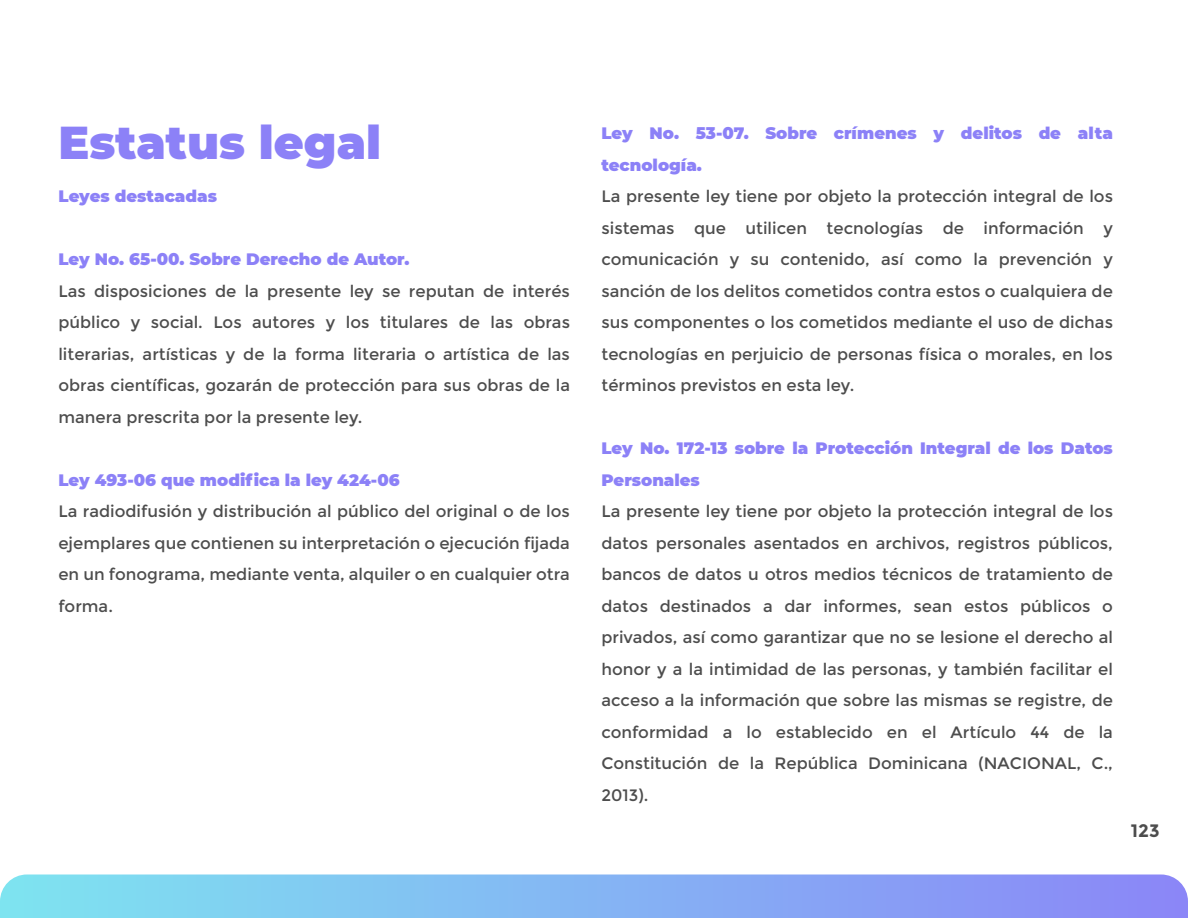
<style>
.page{position:relative;width:1188px;height:918px;background:#fff}
.page>*{position:absolute;margin:0;border:0;box-sizing:border-box;transform-origin:0 0}
.t1{font:900 46.05px "Montserrat";color:#8c81f7}
.t2{font:700 18px "Montserrat";color:#4d4d4d}
.t3{font:16.5px/31.5px "Montserrat";color:#4d4d4d;text-align:justify}
.t4{font:900 16.5px/31.5px "Montserrat";color:#8c81f7}
</style>
<div class="page">
<svg style="left:0;top:874px;width:1188px;height:44px;background:#86b6f3"></svg>
<h1 class="t1" style="left:58px;top:108px;width:324px">Estatus legal</h1>
<p class="t4" style="left:58px;top:180px;width:160px">Leyes destacadas</p>
<p class="t4" style="left:58px;top:243px;width:353px">Ley No. 65-00. Sobre Derecho de Autor.</p>
<p class="t3" style="left:58px;top:276px;width:513px">Las disposiciones de la presente ley se reputan de interés público y social. Los autores y los titulares de las obras literarias, artísticas y de la forma literaria o artística de las obras científicas, gozarán de protección para sus obras de la manera prescrita por la presente ley.</p>
<p class="t4" style="left:58px;top:463px;width:343px">Ley 493-06 que modifica la ley 424-06</p>
<p class="t3" style="left:58px;top:496px;width:513px">La radiodifusión y distribución al público del original o de los ejemplares que contienen su interpretación o ejecución fijada en un fonograma, mediante venta, alquiler o en cualquier otra forma.</p>
<p class="t4" style="left:601px;top:117px;width:513px">Ley No. 53-07. Sobre crímenes y delitos de alta tecnología.</p>
<p class="t3" style="left:601px;top:181px;width:513px">La presente ley tiene por objeto la protección integral de los sistemas que utilicen tecnologías de información y comunicación y su contenido, así como la prevención y sanción de los delitos cometidos contra estos o cualquiera de sus componentes o los cometidos mediante el uso de dichas tecnologías en perjuicio de personas física o morales, en los términos previstos en esta ley.</p>
<p class="t4" style="left:601px;top:432px;width:513px">Ley No. 172-13 sobre la Protección Integral de los Datos<br>Personales</p>
<p class="t3" style="left:601px;top:496px;width:513px">La presente ley tiene por objeto la protección integral de los datos personales asentados en archivos, registros públicos, bancos de datos u otros medios técnicos de tratamiento de datos destinados a dar informes, sean estos públicos o privados, así como garantizar que no se lesione el derecho al honor y a la intimidad de las personas, y también facilitar el acceso a la información que sobre las mismas se registre, de conformidad a lo establecido en el Artículo 44 de la Constitución de la República Dominicana (NACIONAL, C., 2013).</p>
<p class="t2" style="left:1131px;top:820px;width:30px">123</p>
</div>
